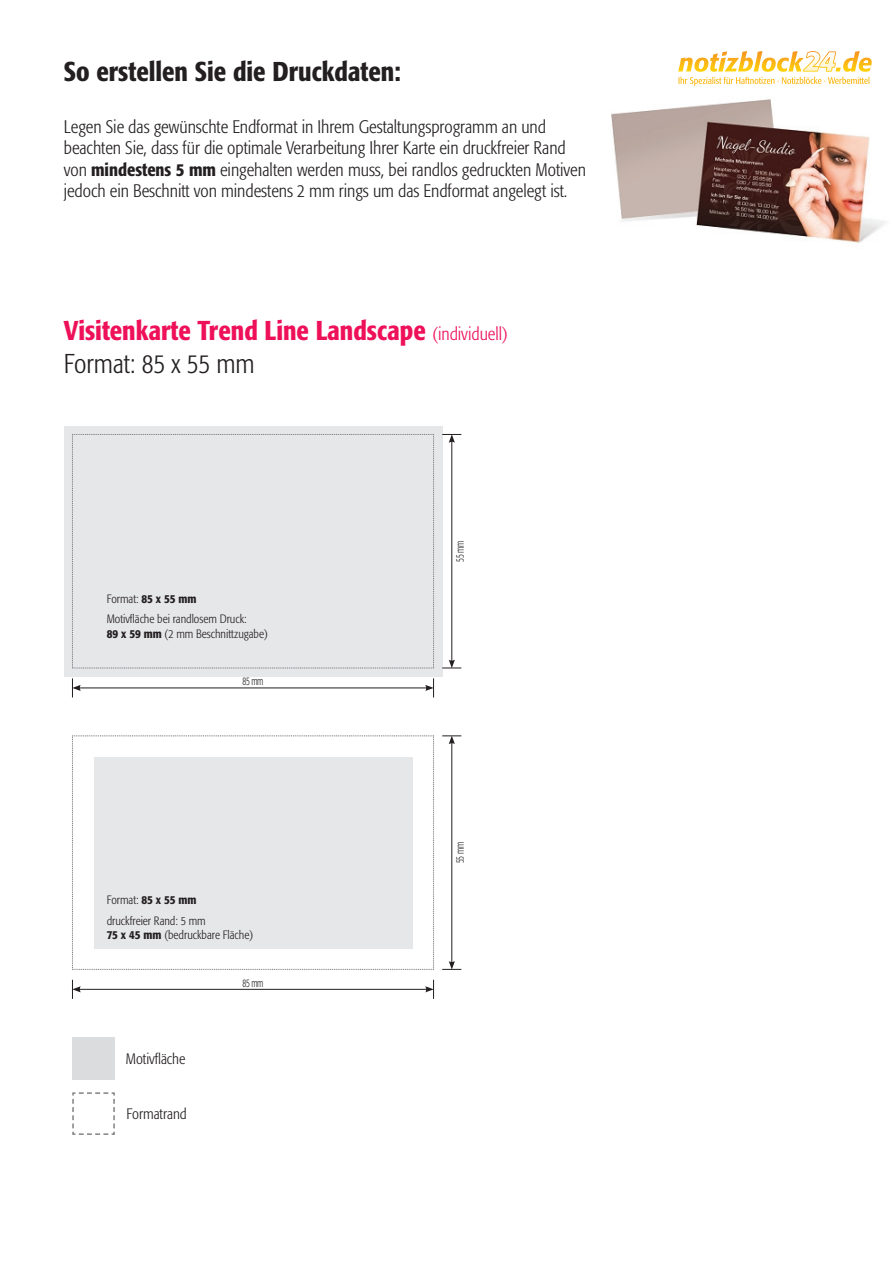
<style>
.page{position:relative;width:893px;height:1263px;background:#fff}
.page>*{position:absolute;margin:0;border:0;box-sizing:border-box;transform-origin:0 0}
.t1{font:500 condensed 27px/32.4px "Formata";color:#ee1059}
.t2{font:500 condensed 27px "Formata";color:#231f20}
.t3{font:300 condensed 18px/21.6px "Formata";color:#231f20}
.t4{font:300 condensed 15px "Formata";color:#231f20}
.t5{font:300 condensed 12px/20.9px "Formata";color:#231f20}
.t6{font:300 condensed 11.4px "Formata";letter-spacing:-.03em;color:#231f20;scale:.77 1}
.s1{font-weight:500}
.s2{font-weight:300;font-size:18px}
.s3{font-weight:300;color:#231f20}
</style>
<div class="page">
<img style="left:611px;top:99px;width:275px;height:144px">
<svg style="left:678px;top:51px;width:194px;height:35px"></svg>
<div style="left:72px;top:1037px;width:43px;height:42px;background:#dbdcde"></div>
<svg style="left:72px;top:1092px;width:43px;height:43px"></svg>
<div style="left:64px;top:426px;width:378px;height:251px;background:#e6e7e9"></div>
<svg style="left:72px;top:434px;width:362px;height:234px"></svg>
<hr style="left:79px;top:688px;width:348px;height:1px;background:#231f20">
<svg style="left:72px;top:678px;width:9px;height:19px"></svg>
<svg style="left:425px;top:678px;width:9px;height:19px"></svg>
<hr style="left:452px;top:440px;width:1px;height:222px;background:#231f20">
<svg style="left:442px;top:434px;width:19px;height:9px"></svg>
<svg style="left:442px;top:660px;width:19px;height:9px"></svg>
<svg style="left:72px;top:735px;width:362px;height:235px"></svg>
<hr style="left:79px;top:989px;width:348px;height:1px;background:#231f20">
<svg style="left:72px;top:980px;width:9px;height:19px"></svg>
<svg style="left:425px;top:980px;width:9px;height:19px"></svg>
<hr style="left:452px;top:742px;width:1px;height:221px;background:#231f20">
<svg style="left:442px;top:736px;width:19px;height:8px"></svg>
<svg style="left:442px;top:961px;width:19px;height:9px"></svg>
<h1 class="t2" style="left:64px;top:55px;width:339px">So erstellen Sie die Druckdaten:</h1>
<p class="t3" style="left:64px;top:116px;width:524px">Legen Sie das gewünschte Endformat in Ihrem Gestaltungsprogramm an und beachten Sie, dass für die optimale Verarbeitung Ihrer Karte ein druckfreier Rand von <span class="s1">mindestens 5 mm</span> eingehalten werden muss, bei randlos gedruckten Motiven jedoch ein Beschnitt von mindestens 2 mm rings um das Endformat angelegt ist.</p>
<h1 class="t1" style="left:64px;top:315px;width:445px">Visitenkarte Trend Line Landscape <span class="s2">(individuell)<br></span><span class="s3">Format: 85 x 55 mm</span></h1>
<p class="t5" style="left:107px;top:588px;width:141px">Format: <span class="s1">85 x 55 mm<br></span>Motivfläche bei randlosem Druck:</p>
<p class="t5" style="left:107px;top:623px;width:163px"><span class="s1">89 x 59 mm</span> (2 mm Beschnittzugabe)</p>
<p class="t6" style="left:242px;top:675px;width:29px">85 mm</p>
<p class="t5" style="left:107px;top:890px;width:100px">Format: <span class="s1">85 x 55 mm </span>druckfreier Rand: 5 mm</p>
<p class="t5" style="left:107px;top:925px;width:148px"><span class="s1">75 x 45 mm</span> (bedruckbare Fläche)</p>
<p class="t6" style="left:242px;top:976px;width:29px">85 mm</p>
<p class="t4" style="left:126px;top:1050px;width:61px">Motivfläche</p>
<p class="t4" style="left:126px;top:1105px;width:62px">Formatrand</p>
<p class="t6" style="left:453px;top:562px;width:29px;rotate:-90deg">55 mm</p>
<p class="t6" style="left:453px;top:863px;width:29px;rotate:-90deg">55 mm</p>
</div>
